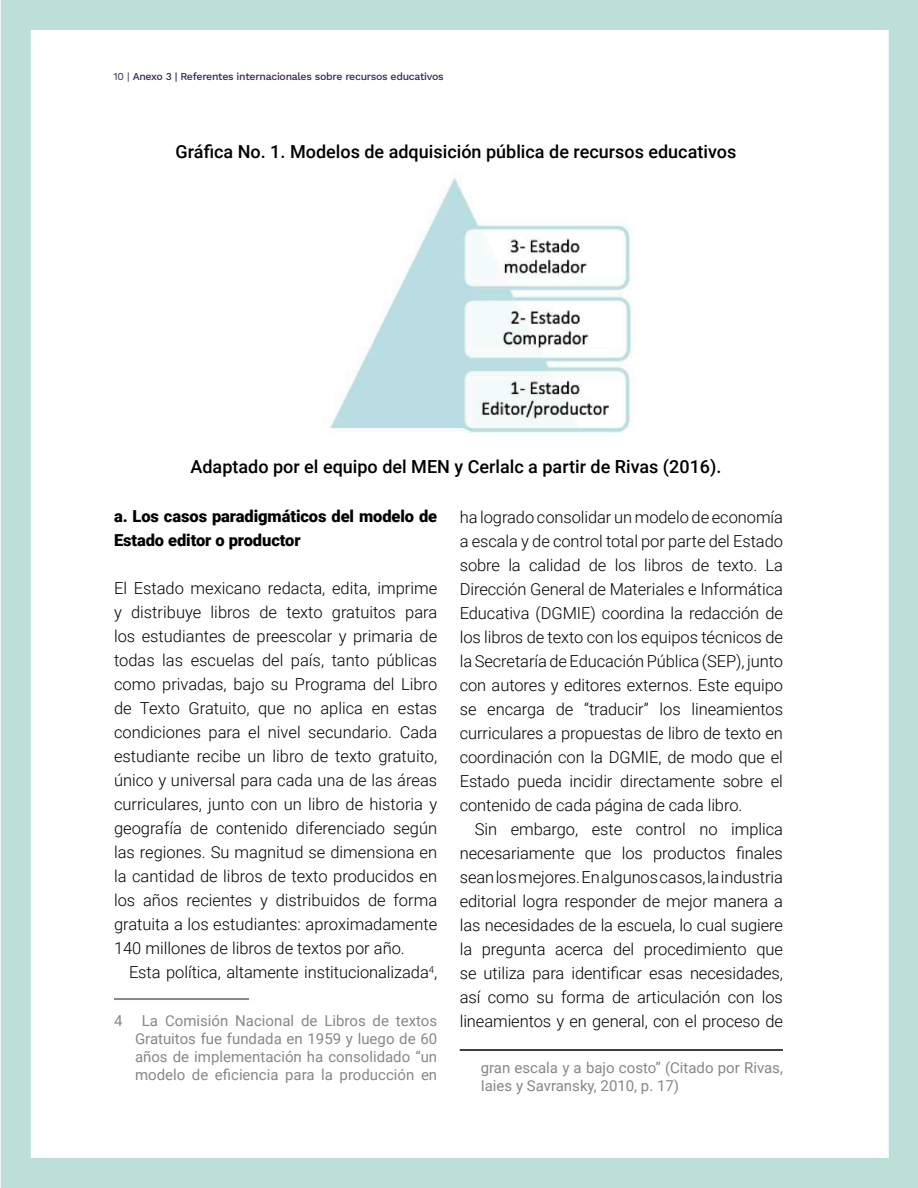
<style>
.page{position:relative;width:918px;height:1188px;background:#fff}
.page>*{position:absolute;margin:0;border:0;box-sizing:border-box;transform-origin:0 0}
.t1{font:500 18px "Roboto";color:#000}
.t2{font:300 16.5px/24px "Roboto";letter-spacing:-.005em;color:#000;text-align:justify}
.t3{font:900 16.5px/24px "Roboto";letter-spacing:-.005em;color:#000}
.t4{font:15px/18px "Roboto";color:#868789;text-align:center}
.t5{font:500 10.5px "Work Sans";letter-spacing:-.025em;color:#362356}
.s1{font-weight:400}
</style>
<div class="page">
<div style="left:1px;top:0;width:917px;height:1188px;border:30px solid #bce0d8"></div>
<img style="left:324px;top:177px;width:309px;height:255px">
<hr style="left:114px;top:998px;width:135px;height:2px;background:#362356">
<hr style="left:460px;top:1049px;width:323px;height:2px;background:#000">
<p class="t5" style="left:114px;top:70px;width:332px"><span class="s1">10 |</span> Anexo 3 | Referentes internacionales sobre recursos educativos</p>
<p class="t1" style="left:176px;top:138px;width:562px">Gráfica No. 1. Modelos de adquisición pública de recursos educativos</p>
<p class="t1" style="left:190px;top:453px;width:533px">Adaptado por el equipo del MEN y Cerlalc a partir de Rivas (2016).</p>
<p class="t3" style="left:114px;top:504px;width:325px">a. Los casos paradigmáticos del modelo de<br>Estado editor o productor</p>
<p class="t2" style="left:114px;top:576px;width:325px">El Estado mexicano redacta, edita, imprime y distribuye libros de texto gratuitos para los estudiantes de preescolar y primaria de todas las escuelas del país, tanto públicas como privadas, bajo su Programa del Libro de Texto Gratuito, que no aplica en estas condiciones para el nivel secundario. Cada estudiante recibe un libro de texto gratuito, único y universal para cada una de las áreas curriculares, junto con un libro de historia y geografía de contenido diferenciado según las regiones. Su magnitud se dimensiona en la cantidad de libros de texto producidos en los años recientes y distribuidos de forma gratuita a los estudiantes: aproximadamente 140 millones de libros de textos por año.</p>
<p class="t2" style="left:129px;top:960px;width:310px">Esta política, altamente institucionalizada<sup>4</sup>,</p>
<p class="t4" style="left:114px;top:1011px;width:10px">4</p>
<p class="t4" style="left:135px;top:1011px;width:304px">La Comisión Nacional de Libros de textos Gratuitos fue fundada en 1959 y luego de 60 años de implementación ha consolidado “un modelo de eficiencia para la producción en</p>
<p class="t2" style="left:460px;top:504px;width:325px">ha logrado consolidar un modelo de economía a escala y de control total por parte del Estado sobre la calidad de los libros de texto. La Dirección General de Materiales e Informática Educativa (DGMIE) coordina la redacción de los libros de texto con los equipos técnicos de la Secretaría de Educación Pública (SEP), junto con autores y editores externos. Este equipo se encarga de “traducir” los lineamientos curriculares a propuestas de libro de texto en coordinación con la DGMIE, de modo que el Estado pueda incidir directamente sobre el contenido de cada página de cada libro.</p>
<p class="t2" style="left:460px;top:816px;width:325px;text-indent:15px">Sin embargo, este control no implica necesariamente que los productos finales sean los mejores. En algunos casos, la industria editorial logra responder de mejor manera a las necesidades de la escuela, lo cual sugiere la pregunta acerca del procedimiento que se utiliza para identificar esas necesidades, así como su forma de articulación con los lineamientos y en general, con el proceso de</p>
<p class="t4" style="left:481px;top:1058px;width:304px;text-align:left">gran escala y a bajo costo” (Citado por Rivas,<br>Iaies y Savransky, 2010, p. 17)</p>
</div>
